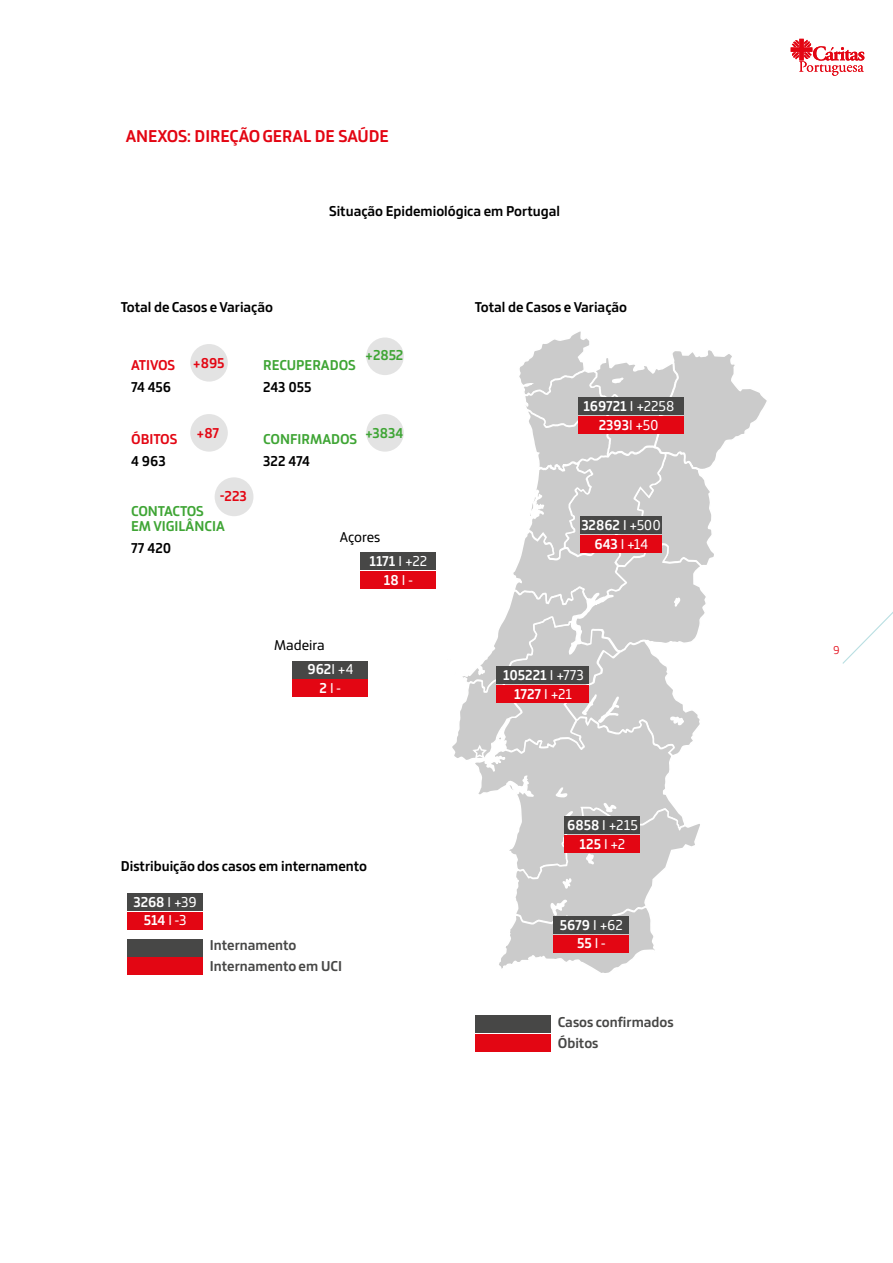
<style>
.page{position:relative;width:893px;height:1263px;background:#fff}
.page>*{position:absolute;margin:0;border:0;box-sizing:border-box;transform-origin:0 0}
.t1{font:700 18px "Bronkoh";color:#e30512}
.t2{font:700 15px "Bronkoh";color:#000}
.t3{font:700 15px "Bronkoh";letter-spacing:-.005em;color:#fff}
.t4{font:700 15px/14.7px "Bronkoh";color:#3fa535}
.t5{font:700 15px/20.7px "Bronkoh";color:#474746}
.t6{font:700 15px "Bronkoh";letter-spacing:-.005em;color:#e30613}
.t7{font:15px "Bronkoh";color:#fff}
.t8{font:15px "Bronkoh";color:#000}
.t9{font:300 12px "Bronkoh";color:#e30613}
.s1{font-weight:400}
.s2{font-weight:700}
</style>
<div class="page">
<svg style="left:842px;top:612px;width:51px;height:52px"></svg>
<svg style="left:791px;top:39px;width:73px;height:37px"></svg>
<div style="left:366px;top:337px;width:38px;height:38px;background:#e3e3e3;border-radius:50%"></div>
<div style="left:366px;top:414px;width:38px;height:38px;background:#e3e3e3;border-radius:50%"></div>
<div style="left:215px;top:477px;width:38px;height:39px;background:#e3e3e3;border-radius:50%"></div>
<div style="left:190px;top:414px;width:38px;height:38px;background:#e3e3e3;border-radius:50%"></div>
<div style="left:190px;top:344px;width:38px;height:38px;background:#e3e3e3;border-radius:50%"></div>
<svg style="left:452px;top:331px;width:315px;height:642px"></svg>
<div style="left:554px;top:935px;width:75px;height:17px;background:#e30613"></div>
<div style="left:554px;top:916px;width:75px;height:17px;background:#474746"></div>
<div style="left:565px;top:835px;width:75px;height:18px;background:#e30613"></div>
<div style="left:565px;top:816px;width:75px;height:18px;background:#474746"></div>
<div style="left:581px;top:535px;width:81px;height:17px;background:#e30613"></div>
<div style="left:581px;top:516px;width:81px;height:18px;background:#474746"></div>
<div style="left:578px;top:416px;width:105px;height:18px;background:#e30613"></div>
<div style="left:578px;top:397px;width:105px;height:18px;background:#474746"></div>
<div style="left:496px;top:685px;width:93px;height:18px;background:#e30613"></div>
<div style="left:496px;top:666px;width:93px;height:18px;background:#474746"></div>
<div style="left:293px;top:680px;width:75px;height:17px;background:#e30613"></div>
<div style="left:293px;top:661px;width:75px;height:17px;background:#474746"></div>
<div style="left:127px;top:912px;width:76px;height:17px;background:#e30613"></div>
<div style="left:127px;top:893px;width:76px;height:17px;background:#474746"></div>
<div style="left:475px;top:1034px;width:75px;height:18px;background:#e30613"></div>
<div style="left:475px;top:1015px;width:75px;height:18px;background:#474746"></div>
<div style="left:127px;top:957px;width:76px;height:18px;background:#e30613"></div>
<div style="left:127px;top:939px;width:76px;height:17px;background:#474746"></div>
<div style="left:361px;top:571px;width:75px;height:18px;background:#e30613"></div>
<div style="left:361px;top:552px;width:75px;height:18px;background:#474746"></div>
<p class="t1" style="left:126px;top:126px;width:265px">ANEXOS: DIREÇÃO GERAL DE SAÚDE</p>
<p class="t2" style="left:329px;top:203px;width:232px">Situação Epidemiológica em Portugal</p>
<p class="t2" style="left:121px;top:299px;width:154px">Total de Casos e Variação</p>
<p class="t2" style="left:475px;top:299px;width:154px">Total de Casos e Variação</p>
<p class="t4" style="left:365px;top:348px;width:40px">+2852</p>
<p class="t6" style="left:193px;top:354px;width:33px">+895</p>
<p class="t6" style="left:131px;top:356px;width:46px">ATIVOS</p>
<p class="t2" style="left:131px;top:379px;width:42px">74 456</p>
<p class="t4" style="left:263px;top:358px;width:94px">RECUPERADOS</p>
<p class="t2" style="left:263px;top:379px;width:50px">243 055</p>
<p class="t6" style="left:131px;top:431px;width:48px">ÓBITOS</p>
<p class="t2" style="left:131px;top:453px;width:36px">4 963</p>
<p class="t6" style="left:197px;top:424px;width:24px">+87</p>
<p class="t6" style="left:220px;top:488px;width:28px">-223</p>
<p class="t4" style="left:131px;top:504px;width:95px">CONTACTOS<br>EM VIGILÂNCIA</p>
<p class="t2" style="left:131px;top:540px;width:42px">77 420</p>
<p class="t4" style="left:263px;top:432px;width:95px">CONFIRMADOS</p>
<p class="t2" style="left:263px;top:453px;width:48px">322 474</p>
<p class="t4" style="left:365px;top:426px;width:40px">+3834</p>
<p class="t8" style="left:340px;top:529px;width:42px">Açores</p>
<p class="t3" style="left:369px;top:553px;width:60px">1171 <span class="s1">I +22</span></p>
<p class="t3" style="left:384px;top:572px;width:30px">18 <span class="s1">I -</span></p>
<p class="t8" style="left:274px;top:637px;width:52px">Madeira</p>
<p class="t3" style="left:307px;top:661px;width:47px">962<span class="s1">I +4</span></p>
<p class="t7" style="left:320px;top:680px;width:23px"><span class="s2">2</span> I -</p>
<p class="t2" style="left:121px;top:857px;width:248px">Distribuição dos casos em internamento</p>
<p class="t3" style="left:133px;top:893px;width:65px">3268 <span class="s1">I +39</span></p>
<p class="t3" style="left:144px;top:912px;width:44px">514 <span class="s1">I -3</span></p>
<p class="t5" style="left:210px;top:935px;width:134px">Internamento<br>Internamento em UCI</p>
<p class="t3" style="left:584px;top:398px;width:92px">169721 <span class="s1">I +2258</span></p>
<p class="t3" style="left:599px;top:417px;width:61px">2393<span class="s1">I +50</span></p>
<p class="t3" style="left:581px;top:516px;width:81px">32862 <span class="s1">I +500</span></p>
<p class="t7" style="left:594px;top:536px;width:55px"><span class="s2">643</span> I +14</p>
<p class="t3" style="left:503px;top:667px;width:82px">105221 <span class="s1">I +773</span></p>
<p class="t3" style="left:514px;top:685px;width:60px">1727 <span class="s1">I +21</span></p>
<p class="t7" style="left:567px;top:817px;width:72px"><span class="s2">6858</span> I +215</p>
<p class="t3" style="left:580px;top:835px;width:47px">125 <span class="s1">I +2</span></p>
<p class="t3" style="left:560px;top:916px;width:65px">5679 <span class="s1">I +62</span></p>
<p class="t3" style="left:577px;top:935px;width:30px">55 <span class="s1">I -</span></p>
<p class="t5" style="left:558px;top:1012px;width:117px">Casos confirmados<br>Óbitos</p>
<p class="t9" style="left:833px;top:644px;width:7px">9</p>
</div>
